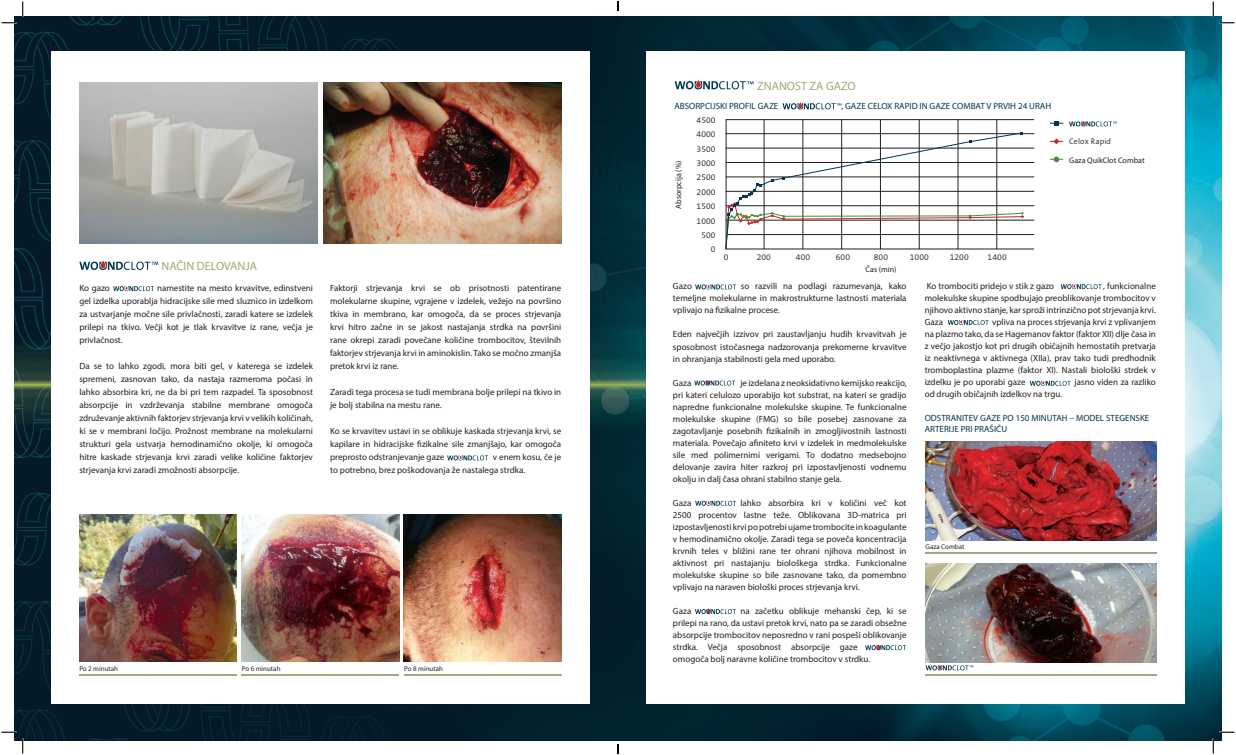
<style>
.page{position:relative;width:1236px;height:755px;background:#fff}
.page>*{position:absolute;margin:0;border:0;box-sizing:border-box;transform-origin:0 0}
.t1{font:12px "Myriad Pro";color:#a4a778}
.t2{font:9px/12px "Myriad Pro";color:#231f20;text-align:justify}
.t3{font:9px/11px "Myriad Pro";color:#02384f}
.t4{font:300 8.6px/14.3px "The Sans B4";letter-spacing:.01em;color:#231f20;text-align:right}
.t5{font:300 8.1px "The Sans B4";letter-spacing:.02em;color:#231f20}
.t6{font:8px "Myriad Pro";color:#231f20}
.t7{font:7px "Myriad Pro";color:#231f20}
</style>
<div class="page">
<img style="left:14px;top:16px;width:1208px;height:724px">
<div style="left:51px;top:51px;width:539px;height:652px;background:#fff"></div>
<div style="left:646px;top:51px;width:539px;height:652px;background:#fff"></div>
<svg style="left:79px;top:260px;width:79px;height:10px"></svg>
<svg style="left:675px;top:80px;width:79px;height:9px"></svg>
<img style="left:323px;top:82px;width:238px;height:161px">
<svg style="left:113px;top:286px;width:41px;height:5px"></svg>
<svg style="left:782px;top:102px;width:60px;height:7px"></svg>
<svg style="left:695px;top:284px;width:41px;height:5px"></svg>
<svg style="left:695px;top:500px;width:41px;height:5px"></svg>
<svg style="left:695px;top:608px;width:41px;height:7px"></svg>
<svg style="left:865px;top:644px;width:41px;height:5px"></svg>
<svg style="left:948px;top:320px;width:41px;height:5px"></svg>
<img style="left:79px;top:82px;width:238px;height:161px">
<img style="left:404px;top:514px;width:157px;height:147px">
<img style="left:242px;top:514px;width:157px;height:147px">
<img style="left:79px;top:514px;width:158px;height:147px">
<hr style="left:79px;top:673px;width:158px;height:2px;background:#a4a778">
<hr style="left:242px;top:673px;width:157px;height:2px;background:#a4a778">
<hr style="left:404px;top:673px;width:157px;height:2px;background:#a4a778">
<div style="left:726px;top:119px;width:308px;height:130px;border:1px solid #231f20"></div>
<hr style="left:764px;top:119px;width:1px;height:130px;background:#231f20">
<hr style="left:803px;top:119px;width:1px;height:130px;background:#231f20">
<hr style="left:841px;top:119px;width:1px;height:130px;background:#231f20">
<hr style="left:880px;top:119px;width:1px;height:130px;background:#231f20">
<hr style="left:919px;top:119px;width:1px;height:130px;background:#231f20">
<hr style="left:958px;top:119px;width:1px;height:130px;background:#231f20">
<hr style="left:996px;top:119px;width:1px;height:130px;background:#231f20">
<hr style="left:726px;top:133px;width:308px;height:1px;background:#231f20">
<hr style="left:726px;top:148px;width:308px;height:1px;background:#231f20">
<hr style="left:726px;top:162px;width:308px;height:1px;background:#231f20">
<hr style="left:726px;top:176px;width:308px;height:1px;background:#231f20">
<hr style="left:726px;top:191px;width:308px;height:1px;background:#231f20">
<hr style="left:726px;top:205px;width:308px;height:1px;background:#231f20">
<hr style="left:726px;top:220px;width:308px;height:1px;background:#231f20">
<hr style="left:726px;top:234px;width:308px;height:1px;background:#231f20">
<svg style="left:725px;top:132px;width:299px;height:118px"></svg>
<svg style="left:1050px;top:121px;width:13px;height:4px"></svg>
<svg style="left:1050px;top:138px;width:13px;height:6px"></svg>
<svg style="left:1050px;top:156px;width:13px;height:6px"></svg>
<img style="left:926px;top:441px;width:231px;height:99px">
<img style="left:926px;top:563px;width:231px;height:99px">
<hr style="left:926px;top:552px;width:231px;height:1px;background:#a4a778">
<hr style="left:926px;top:673px;width:231px;height:2px;background:#a4a778">
<svg style="left:1069px;top:120px;width:48px;height:6px"></svg>
<svg style="left:926px;top:664px;width:47px;height:6px"></svg>
<svg style="left:617px;top:2px;width:2px;height:9px"></svg>
<svg style="left:617px;top:744px;width:2px;height:8px"></svg>
<svg style="left:447px;top:455px;width:41px;height:5px"></svg>
<svg style="left:694px;top:379px;width:41px;height:6px"></svg>
<svg style="left:1060px;top:284px;width:42px;height:5px"></svg>
<svg style="left:1030px;top:380px;width:41px;height:5px"></svg>
<svg style="left:2px;top:2px;width:22px;height:22px"></svg>
<svg style="left:2px;top:731px;width:22px;height:21px"></svg>
<svg style="left:1213px;top:2px;width:21px;height:22px"></svg>
<svg style="left:1213px;top:731px;width:21px;height:21px"></svg>
<h1 class="t1" style="left:162px;top:258px;width:97px">NAČIN DELOVANJA</h1>
<p class="t2" style="left:79px;top:281px;width:235px;line-height:13px;text-indent:78px">namestite na mesto krvavitve, edinstveni gel izdelka uporablja hidracijske sile med sluznico in izdelkom za ustvarjanje močne sile privlačnosti, zaradi katere se izdelek prilepi na tkivo. Večji kot je tlak krvavitve iz rane, večja je privlačnost.</p>
<p class="t2" style="left:79px;top:359px;width:235px;line-height:13px">Da se to lahko zgodi, mora biti gel, v katerega se izdelek spremeni, zasnovan tako, da nastaja razmeroma počasi in lahko absorbira kri, ne da bi pri tem razpadel. Ta sposobnost absorpcije in vzdrževanja stabilne membrane omogoča združevanje aktivnih faktorjev strjevanja krvi v velikih količinah, ki se v membrani ločijo. Prožnost membrane na molekularni strukturi gela ustvarja hemodinamično okolje, ki omogoča hitre kaskade strjevanja krvi zaradi velike količine faktorjev strjevanja krvi zaradi zmožnosti absorpcije.</p>
<p class="t2" style="left:79px;top:282px;width:32px">Ko gazo</p>
<p class="t2" style="left:330px;top:281px;width:233px;line-height:13px">Faktorji strjevanja krvi se ob prisotnosti patentirane molekularne skupine, vgrajene v izdelek, vežejo na površino tkiva in membrano, kar omogoča, da se proces strjevanja krvi hitro začne in se jakost nastajanja strdka na površini rane okrepi zaradi povečane količine trombocitov, številnih faktorjev strjevanja krvi in aminokislin. Tako se močno zmanjša pretok krvi iz rane.</p>
<p class="t2" style="left:330px;top:385px;width:233px;line-height:13px">Zaradi tega procesa se tudi membrana bolje prilepi na tkivo in je bolj stabilna na mestu rane.</p>
<p class="t2" style="left:330px;top:424px;width:233px;line-height:13px">Ko se krvavitev ustavi in se oblikuje kaskada strjevanja krvi, se kapilare in hidracijske fizikalne sile zmanjšajo, kar omogoča preprosto odstranjevanje gaze</p>
<p class="t2" style="left:330px;top:450px;width:233px;line-height:13px;text-indent:163px">v enem kosu, če je to potrebno, brez poškodovanja že nastalega strdka.</p>
<p class="t7" style="left:79px;top:663px;width:40px">Po 2 minutah</p>
<p class="t7" style="left:242px;top:663px;width:40px">Po 6 minutah</p>
<p class="t7" style="left:404px;top:663px;width:40px">Po 8 minutah</p>
<h1 class="t1" style="left:757px;top:78px;width:100px">ZNANOST ZA GAZO</h1>
<p class="t3" style="left:674px;top:101px;width:106px">ABSORPCIJSKI PROFIL GAZE</p>
<p class="t3" style="left:841px;top:101px;width:211px">, GAZE CELOX RAPID IN GAZE COMBAT V PRVIH 24 URAH</p>
<p class="t6" style="left:673px;top:209px;width:50px;rotate:-90deg">Absorpcija (%)</p>
<p class="t4" style="left:697px;top:113px;width:21px">4500<br>4000<br>3500<br>3000<br>2500<br>2000<br>1500<br>1000<br>500<br>0</p>
<p class="t4" style="left:724px;top:249px;width:6px">0</p>
<p class="t4" style="left:757px;top:249px;width:16px">200</p>
<p class="t4" style="left:796px;top:249px;width:16px">400</p>
<p class="t4" style="left:836px;top:249px;width:16px">600</p>
<p class="t4" style="left:874px;top:249px;width:16px">800</p>
<p class="t4" style="left:910px;top:249px;width:21px">1000</p>
<p class="t4" style="left:950px;top:249px;width:21px">1200</p>
<p class="t4" style="left:988px;top:249px;width:21px">1400</p>
<p class="t6" style="left:866px;top:264px;width:32px">Čas (min)</p>
<p class="t5" style="left:1069px;top:137px;width:44px">Celox Rapid</p>
<p class="t6" style="left:1069px;top:155px;width:77px">Gaza QuikClot Combat</p>
<p class="t2" style="left:673px;top:280px;width:235px;text-indent:68px">so razvili na podlagi razumevanja, kako temeljne molekularne in makrostrukturne lastnosti materiala vplivajo na fizikalne procese.</p>
<p class="t2" style="left:673px;top:328px;width:235px">Eden največjih izzivov pri zaustavljanju hudih krvavitvah je sposobnost istočasnega nadzorovanja prekomerne krvavitve in ohranjanja stabilnosti gela med uporabo.</p>
<p class="t2" style="left:673px;top:376px;width:20px">Gaza</p>
<p class="t2" style="left:673px;top:280px;width:20px">Gazo</p>
<p class="t2" style="left:673px;top:376px;width:235px;text-indent:67px">je izdelana z neoksidativno kemijsko reakcijo, pri kateri celulozo uporabijo kot substrat, na kateri se gradijo napredne funkcionalne molekulske skupine. Te funkcionalne molekulske skupine (FMG) so bile posebej zasnovane za zagotavljanje posebnih fizikalnih in zmogljivostnih lastnosti materiala. Povečajo afiniteto krvi v izdelek in medmolekulske sile med polimernimi verigami. To dodatno medsebojno delovanje zavira hiter razkroj pri izpostavljenosti vodnemu okolju in dalj časa ohrani stabilno stanje gela.</p>
<p class="t2" style="left:673px;top:496px;width:20px">Gaza</p>
<p class="t2" style="left:673px;top:496px;width:235px;text-indent:67px">lahko absorbira kri v količini več kot 2500 procentov lastne teže. Oblikovana 3D-matrica pri izpostavljenosti krvi po potrebi ujame trombocite in koagulante v hemodinamično okolje. Zaradi tega se poveča koncentracija krvnih teles v bližini rane ter ohrani njihova mobilnost in aktivnost pri nastajanju biološkega strdka. Funkcionalne molekulske skupine so bile zasnovane tako, da pomembno vplivajo na naraven biološki proces strjevanja krvi.</p>
<p class="t2" style="left:673px;top:604px;width:20px">Gaza</p>
<p class="t2" style="left:673px;top:604px;width:235px;text-align:left;text-indent:67px">na začetku oblikuje mehanski čep, ki se prilepi na rano, da ustavi pretok krvi, nato pa se zaradi obsežne absorpcije trombocitov neposredno v rani pospeši oblikovanje strdka. Večja sposobnost absorpcije gaze<br>omogoča bolj naravne količine trombocitov v strdku.</p>
<p class="t2" style="left:925px;top:279px;width:233px;text-indent:178px">, funkcionalne molekulske skupine spodbujajo preoblikovanje trombocitov v njihovo aktivno stanje, kar sproži intrinzično pot strjevanja krvi.<br>Gaza</p>
<p class="t2" style="left:927px;top:279px;width:129px">Ko trombociti pridejo v stik z gazo</p>
<p class="t2" style="left:925px;top:315px;width:233px;text-indent:67px">vpliva na proces strjevanja krvi z vplivanjem na plazmo tako, da se Hagemanov faktor (faktor XII) dlje časa in z večjo jakostjo kot pri drugih običajnih hemostatih pretvarja iz neaktivnega v aktivnega (XIIa), prav tako tudi predhodnik tromboplastina plazme (faktor XI). Nastali biološki strdek v izdelku je po uporabi gaze</p>
<p class="t2" style="left:1075px;top:375px;width:83px">jasno viden za razliko</p>
<p class="t2" style="left:925px;top:387px;width:139px">od drugih običajnih izdelkov na trgu.</p>
<p class="t3" style="left:925px;top:412px;width:226px">ODSTRANITEV GAZE PO 150 MINUTAH – MODEL STEGENSKE<br>ARTERIJE PRI PRAŠIČU</p>
<p class="t7" style="left:925px;top:542px;width:41px">Gaza Combat</p>
</div>
